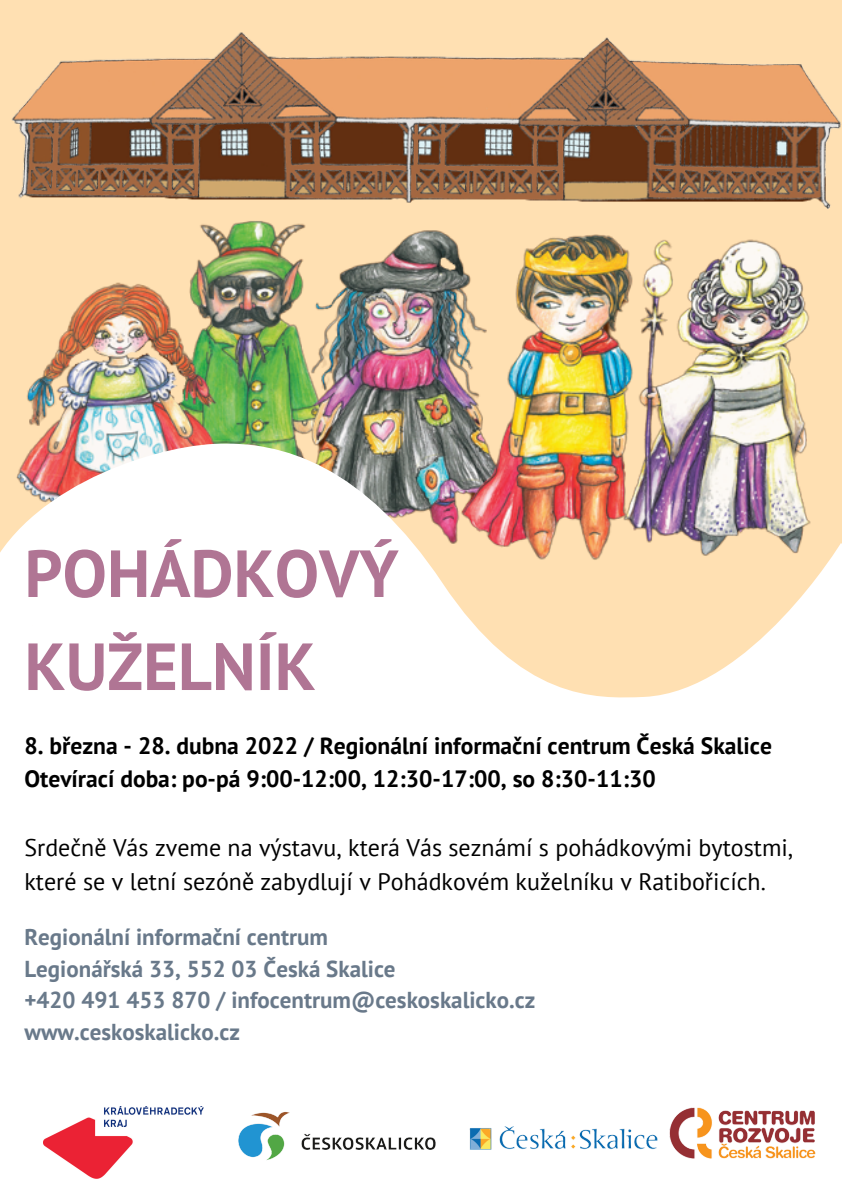
<style>
.page{position:relative;width:842px;height:1191px;background:#fff}
.page>*{position:absolute;margin:0;border:0;box-sizing:border-box;transform-origin:0 0}
.t1{font:700 66.5px/93px "PT Sans";color:#b07594}
.t2{font:24px/33px "PT Sans";color:#000}
.t3{font:700 23.5px "PT Sans";color:#000}
.t4{font:700 23px "PT Sans";color:#69798a}
</style>
<div class="page">
<div style="left:0;top:0;width:842px;height:1190px;background:#ffe0b2"></div>
<img style="left:12px;top:32px;width:829px;height:172px">
<img style="left:27px;top:204px;width:804px;height:236px">
<img style="left:0;top:440px;width:842px;height:290px">
<div style="left:0;top:866px;width:417px;height:324px;background:#fff"></div>
<div style="left:417px;top:730px;width:425px;height:460px;background:#fff"></div>
<div style="left:186px;top:594px;width:231px;height:272px;background:#fff"></div>
<div style="left:205px;top:652px;width:272px;height:272px;background:#fff"></div>
<div style="left:328px;top:517px;width:36px;height:271px;background:#fff"></div>
<div style="left:755px;top:678px;width:81px;height:81px;background:#fff"></div>
<div style="left:33px;top:529px;width:272px;height:272px;background:#fff"></div>
<div style="left:792px;top:665px;width:50px;height:81px;background:#fff"></div>
<div style="left:812px;top:591px;width:30px;height:81px;background:#fff"></div>
<div style="left:56px;top:517px;width:272px;height:272px;background:#fff"></div>
<div style="left:814px;top:653px;width:28px;height:81px;background:#fff"></div>
<div style="left:0;top:626px;width:186px;height:272px;background:#fff"></div>
<img style="left:225px;top:1102px;width:221px;height:74px">
<img style="left:461px;top:1106px;width:204px;height:66px">
<img style="left:665px;top:1095px;width:159px;height:72px">
<img style="left:43px;top:1106px;width:161px;height:71px">
<p class="t1" style="left:24px;top:525px;width:376px">POHÁDKOVÝ<br>KUŽELNÍK</p>
<p class="t3" style="left:24px;top:730px;width:749px">8. března - 28. dubna 2022 / Regionální informační centrum Česká Skalice</p>
<p class="t3" style="left:24px;top:762px;width:633px">Otevírací doba: po-pá 9:00-12:00, 12:30-17:00, so 8:30-11:30</p>
<p class="t2" style="left:24px;top:831px;width:770px">Srdečně Vás zveme na výstavu, která Vás seznámí s pohádkovými bytostmi, které se v letní sezóně zabydlují v Pohádkovém kuželníku v Ratibořicích.</p>
<p class="t4" style="left:24px;top:921px;width:305px">Regionální informační centrum</p>
<p class="t4" style="left:24px;top:953px;width:373px">Legionářská 33, 552 03 Česká Skalice</p>
<p class="t4" style="left:24px;top:984px;width:512px">+420 491 453 870 / infocentrum@ceskoskalicko.cz</p>
<p class="t4" style="left:24px;top:1016px;width:217px">www.ceskoskalicko.cz</p>
</div>
